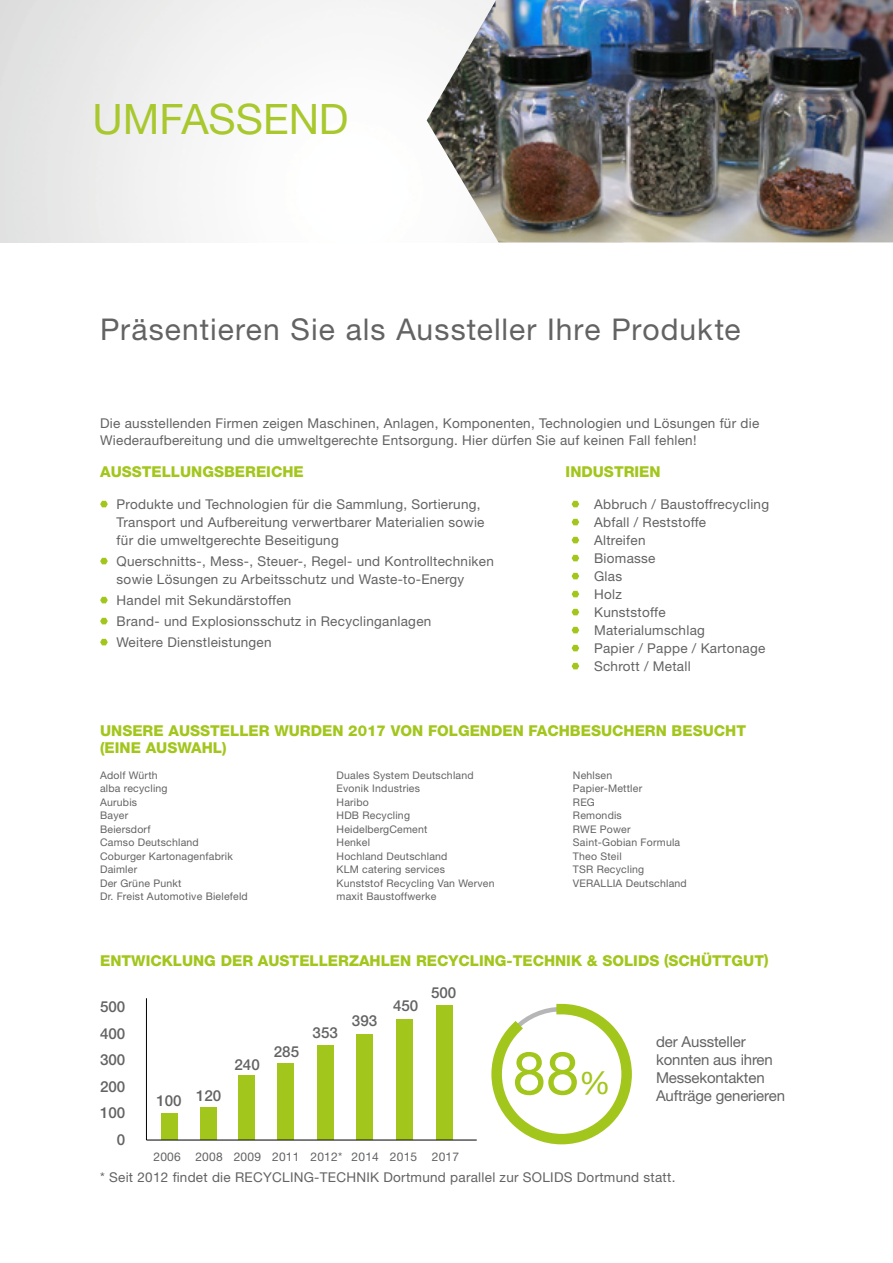
<style>
.page{position:relative;width:893px;height:1263px;background:#fff}
.page>*{position:absolute;margin:0;border:0;box-sizing:border-box;transform-origin:0 0}
.t1{font:60px "Helvetica Neue LT Std";color:#a2c61c}
.t2{font:42px "Helvetica Neue LT Std";color:#a8c82d}
.t3{font:30px "Helvetica Neue LT Std";letter-spacing:.035em;color:#646363}
.t4{font:500 15.15px/26.5px "Helvetica Neue LT Std";color:#646363;text-align:right}
.t5{font:800 15px/17.2px "Helvetica Neue LT Std";color:#a2c61c}
.t6{font:15px/18px "Helvetica Neue LT Std";letter-spacing:-.01em;color:#646363}
.t7{font:13.5px/18px "Helvetica Neue LT Std";letter-spacing:.02em;color:#646363}
.t8{font:12px "Helvetica Neue LT Std";letter-spacing:.02em;color:#646363}
.t9{font:10.5px/13.5px "Helvetica Neue LT Std";letter-spacing:.02em;color:#646363}
.s1{font-size:31.5px}
</style>
<div class="page">
<svg style="left:572px;top:501px;width:7px;height:6px"></svg>
<svg style="left:572px;top:519px;width:7px;height:6px"></svg>
<svg style="left:572px;top:537px;width:7px;height:6px"></svg>
<svg style="left:572px;top:555px;width:7px;height:6px"></svg>
<svg style="left:572px;top:573px;width:7px;height:6px"></svg>
<svg style="left:572px;top:591px;width:7px;height:6px"></svg>
<svg style="left:572px;top:609px;width:7px;height:6px"></svg>
<svg style="left:572px;top:627px;width:7px;height:6px"></svg>
<svg style="left:572px;top:645px;width:7px;height:6px"></svg>
<svg style="left:572px;top:663px;width:7px;height:6px"></svg>
<svg style="left:100px;top:501px;width:8px;height:6px"></svg>
<svg style="left:100px;top:558px;width:8px;height:6px"></svg>
<svg style="left:100px;top:597px;width:8px;height:6px"></svg>
<svg style="left:100px;top:618px;width:8px;height:6px"></svg>
<svg style="left:100px;top:639px;width:8px;height:6px"></svg>
<svg style="left:491px;top:1004px;width:141px;height:140px"></svg>
<div style="left:162px;top:1113px;width:16px;height:27px;background:#a2c61c"></div>
<div style="left:200px;top:1107px;width:16px;height:33px;background:#a2c61c"></div>
<div style="left:238px;top:1075px;width:16px;height:65px;background:#a2c61c"></div>
<div style="left:278px;top:1063px;width:16px;height:77px;background:#a2c61c"></div>
<div style="left:317px;top:1045px;width:17px;height:95px;background:#a2c61c"></div>
<div style="left:356px;top:1034px;width:17px;height:106px;background:#a2c61c"></div>
<div style="left:396px;top:1019px;width:16px;height:121px;background:#a2c61c"></div>
<div style="left:437px;top:1005px;width:16px;height:135px;background:#a2c61c"></div>
<hr style="left:146px;top:1140px;width:331px;height:1px;background:#000">
<hr style="left:146px;top:998px;width:1px;height:142px;background:#000">
<img style="left:427px;top:0;width:466px;height:242px">
<h2 class="t2" style="left:93px;top:94px;width:257px">UMFASSEND</h2>
<h3 class="t3" style="left:100px;top:312px;width:642px">Präsentieren Sie als Aussteller Ihre Produkte</h3>
<p class="t7" style="left:100px;top:414px;width:661px;line-height:17.2px">Die ausstellenden Firmen zeigen Maschinen, Anlagen, Komponenten, Technologien und Lösungen für die<br>Wiederaufbereitung und die umweltgerechte Entsorgung. Hier dürfen Sie auf keinen Fall fehlen!</p>
<p class="t5" style="left:100px;top:463px;width:205px">AUSSTELLUNGSBEREICHE</p>
<p class="t5" style="left:566px;top:463px;width:97px">INDUSTRIEN</p>
<p class="t7" style="left:117px;top:495px;width:369px">Produkte und Technologien für die Sammlung, Sortierung,<br>Transport und Aufbereitung verwertbarer Materialien sowie für die umweltgerechte Beseitigung</p>
<p class="t7" style="left:117px;top:552px;width:379px">Querschnitts-, Mess-, Steuer-, Regel- und Kontrolltechniken sowie Lösungen zu Arbeitsschutz und Waste-to-Energy</p>
<p class="t7" style="left:117px;top:589px;width:316px;line-height:21px">Handel mit Sekundärstoffen<br>Brand- und Explosionsschutz in Recyclinganlagen<br>Weitere Dienstleistungen</p>
<p class="t7" style="left:594px;top:495px;width:177px">Abbruch / Baustoffrecycling<br>Abfall / Reststoffe<br>Altreifen<br>Biomasse<br>Glas<br>Holz<br>Kunststoffe<br>Materialumschlag<br>Papier / Pappe / Kartonage<br>Schrott / Metall</p>
<p class="t5" style="left:100px;top:722px;width:647px">UNSERE AUSSTELLER WURDEN 2017 VON FOLGENDEN FACHBESUCHERN BESUCHT (EINE AUSWAHL)</p>
<p class="t9" style="left:100px;top:768px;width:149px">Adolf Würth<br>alba recycling<br>Aurubis<br>Bayer<br>Beiersdorf<br>Camso Deutschland<br>Coburger Kartonagenfabrik<br>Daimler<br>Der Grüne Punkt<br>Dr. Freist Automotive Bielefeld</p>
<p class="t9" style="left:337px;top:768px;width:159px">Duales System Deutschland<br>Evonik Industries<br>Haribo<br>HDB Recycling<br>HeidelbergCement<br>Henkel<br>Hochland Deutschland<br>KLM catering services<br>Kunststof Recycling Van Werven maxit Baustoffwerke</p>
<p class="t9" style="left:573px;top:768px;width:115px">Nehlsen<br>Papier-Mettler<br>REG<br>Remondis<br>RWE Power<br>Saint-Gobian Formula<br>Theo Steil<br>TSR Recycling<br>VERALLIA Deutschland</p>
<p class="t5" style="left:100px;top:952px;width:670px">ENTWICKLUNG DER AUSTELLERZAHLEN RECYCLING-TECHNIK &amp; SOLIDS (SCHÜTTGUT)</p>
<p class="t4" style="left:100px;top:993px;width:27px">500<br>400<br>300<br>200<br>100<br>0</p>
<p class="t4" style="left:156px;top:1085px;width:66px">100 120</p>
<p class="t4" style="left:234px;top:1051px;width:27px">240</p>
<p class="t4" style="left:274px;top:1038px;width:27px">285</p>
<p class="t4" style="left:313px;top:1019px;width:27px">353</p>
<p class="t4" style="left:352px;top:1007px;width:27px">393</p>
<p class="t4" style="left:393px;top:992px;width:27px">450</p>
<p class="t4" style="left:431px;top:979px;width:27px">500</p>
<p class="t8" style="left:153px;top:1149px;width:307px">2006 2008 2009 2011 2012* 2014 2015 2017</p>
<h1 class="t1" style="left:512px;top:1037px;width:100px">88<span class="s1">%</span></h1>
<p class="t6" style="left:656px;top:1032px;width:130px">der Aussteller konnten aus ihren<br>Messekontakten<br>Aufträge generieren</p>
<p class="t7" style="left:100px;top:1168px;width:577px">* Seit 2012 findet die RECYCLING-TECHNIK Dortmund parallel zur SOLIDS Dortmund statt.</p>
</div>
